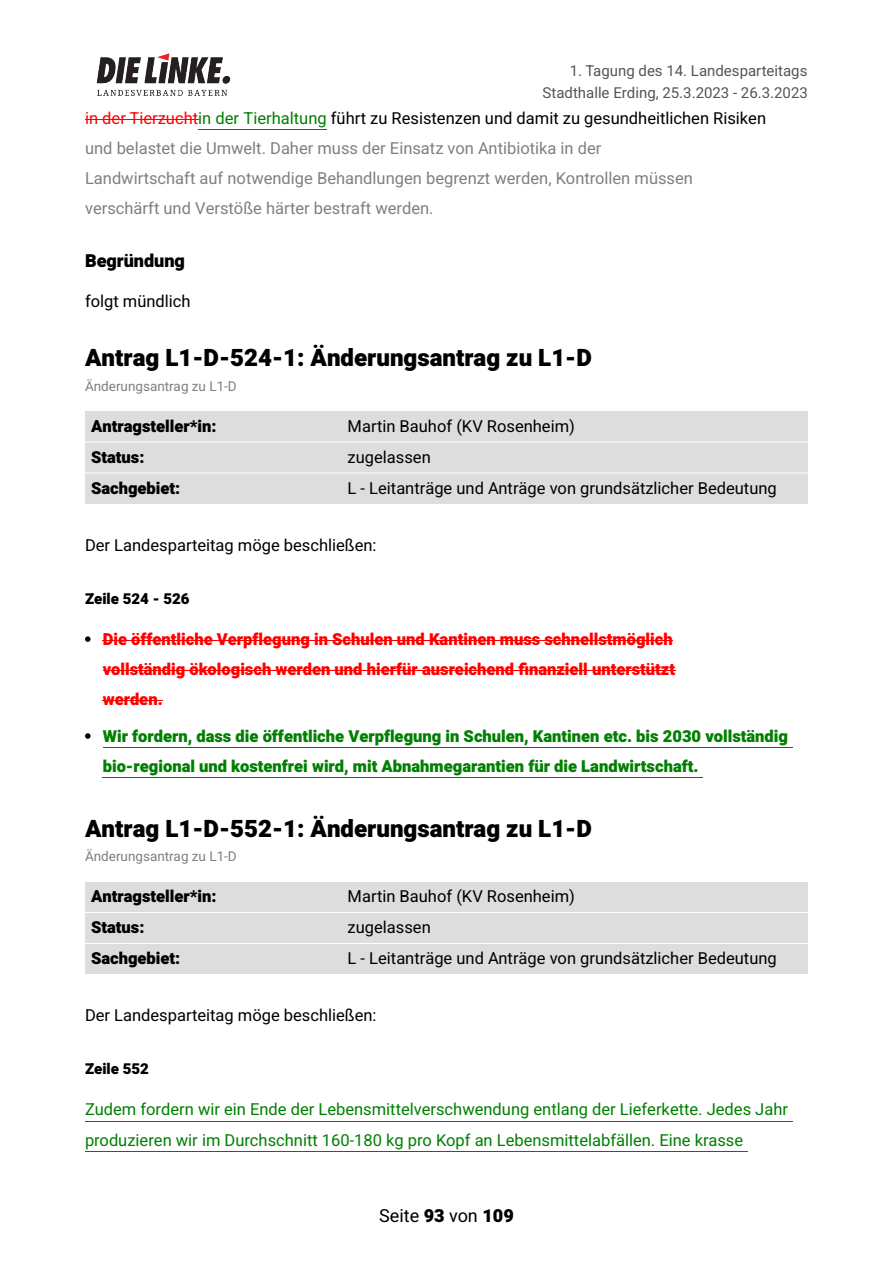
<style>
.page{position:relative;width:893px;height:1263px;background:#fff}
.page>*{position:absolute;margin:0;border:0;box-sizing:border-box;transform-origin:0 0}
.t1{font:900 24px "Heebo";color:#000}
.t2{font:18px "Heebo";color:#000}
.t3{font:900 18px "Heebo";color:#000}
.t4{font:16.5px/30.3px "Heebo";color:#808080}
.t5{font:16.5px "Heebo";color:#000}
.t6{font:16.5px/30.3px "Heebo";color:#008000}
.t7{font:900 16.5px/30.3px "Heebo";color:#008000}
.t8{font:900 16.5px/30.3px "Heebo";color:#f00}
.t9{font:900 16.5px "Heebo";color:#000}
.t10{font:15px/22px "Heebo";color:#555;text-align:right}
.t11{font:900 15px "Heebo";color:#000}
.t12{font:13.5px "Heebo";color:#808080}
.s1{color:#f00}
.s2{color:#008000}
.s3{color:#000}
.s4{font-weight:900}
</style>
<div class="page">
<div style="left:342px;top:943px;width:466px;height:31px;background:#ddd"></div>
<div style="left:85px;top:943px;width:257px;height:31px;background:#ddd"></div>
<div style="left:342px;top:912px;width:466px;height:31px;background:#ddd"></div>
<div style="left:85px;top:912px;width:257px;height:31px;background:#ddd"></div>
<div style="left:342px;top:882px;width:466px;height:30px;background:#ddd"></div>
<div style="left:85px;top:882px;width:257px;height:30px;background:#ddd"></div>
<div style="left:342px;top:473px;width:466px;height:30px;background:#ddd"></div>
<div style="left:85px;top:473px;width:257px;height:30px;background:#ddd"></div>
<div style="left:342px;top:442px;width:466px;height:31px;background:#ddd"></div>
<div style="left:85px;top:442px;width:257px;height:31px;background:#ddd"></div>
<div style="left:342px;top:411px;width:466px;height:31px;background:#ddd"></div>
<div style="left:85px;top:411px;width:257px;height:31px;background:#ddd"></div>
<hr style="left:85px;top:119px;width:114px;height:1px;background:#f00">
<hr style="left:199px;top:129px;width:128px;height:1px;background:#008000">
<hr style="left:85px;top:442px;width:257px;height:1px;background:#fff">
<hr style="left:342px;top:442px;width:466px;height:1px;background:#fff">
<hr style="left:85px;top:472px;width:257px;height:1px;background:#fff">
<hr style="left:342px;top:472px;width:466px;height:1px;background:#fff">
<hr style="left:103px;top:640px;width:570px;height:1px;background:#f00">
<svg style="left:85px;top:636px;width:6px;height:6px"></svg>
<hr style="left:103px;top:670px;width:572px;height:1px;background:#f00">
<hr style="left:103px;top:700px;width:60px;height:1px;background:#f00">
<hr style="left:103px;top:747px;width:690px;height:1px;background:#008000">
<svg style="left:85px;top:733px;width:6px;height:6px"></svg>
<hr style="left:103px;top:777px;width:600px;height:1px;background:#008000">
<hr style="left:85px;top:912px;width:257px;height:1px;background:#fff">
<hr style="left:342px;top:912px;width:466px;height:1px;background:#fff">
<hr style="left:85px;top:943px;width:257px;height:1px;background:#fff">
<hr style="left:342px;top:943px;width:466px;height:1px;background:#fff">
<hr style="left:85px;top:1120px;width:707px;height:1px;background:#008000">
<hr style="left:85px;top:1151px;width:662px;height:1px;background:#008000">
<img style="left:96px;top:53px;width:135px;height:43px">
<p class="t10" style="left:543px;top:60px;width:267px">1. Tagung des 14. Landesparteitags<br>Stadthalle Erding, 25.3.2023 - 26.3.2023</p>
<p class="t4" style="left:85px;top:103px;width:683px"><span class="s1">in der Tierzucht</span><span class="s2">in der Tierhaltung</span> <span class="s3">führt zu Resistenzen und damit zu gesundheitlichen Risiken </span>und belastet die Umwelt. Daher muss der Einsatz von Antibiotika in der<br>Landwirtschaft auf notwendige Behandlungen begrenzt werden, Kontrollen müssen verschärft und Verstöße härter bestraft werden.</p>
<p class="t3" style="left:85px;top:248px;width:101px">Begründung</p>
<p class="t5" style="left:85px;top:290px;width:107px">folgt mündlich</p>
<h1 class="t1" style="left:85px;top:341px;width:508px">Antrag L1-D-524-1: Änderungsantrag zu L1-D</h1>
<p class="t12" style="left:85px;top:376px;width:153px">Änderungsantrag zu L1-D</p>
<p class="t9" style="left:91px;top:414px;width:127px">Antragsteller*in:</p>
<p class="t5" style="left:348px;top:414px;width:229px">Martin Bauhof (KV Rosenheim)</p>
<p class="t9" style="left:91px;top:445px;width:55px">Status:</p>
<p class="t5" style="left:348px;top:445px;width:85px">zugelassen</p>
<p class="t9" style="left:91px;top:476px;width:91px">Sachgebiet:</p>
<p class="t5" style="left:348px;top:476px;width:431px">L - Leitanträge und Anträge von grundsätzlicher Bedeutung</p>
<p class="t5" style="left:85px;top:533px;width:293px">Der Landesparteitag möge beschließen:</p>
<p class="t11" style="left:85px;top:588px;width:106px">Zeile 524 - 526</p>
<p class="t8" style="left:103px;top:624px;width:574px">Die öffentliche Verpflegung in Schulen und Kantinen muss schnellstmöglich vollständig ökologisch werden und hierfür ausreichend finanziell unterstützt werden.</p>
<p class="t7" style="left:103px;top:721px;width:687px">Wir fordern, dass die öffentliche Verpflegung in Schulen, Kantinen etc. bis 2030 vollständig bio-regional und kostenfrei wird, mit Abnahmegarantien für die Landwirtschaft.</p>
<h1 class="t1" style="left:85px;top:812px;width:508px">Antrag L1-D-552-1: Änderungsantrag zu L1-D</h1>
<p class="t12" style="left:85px;top:847px;width:153px">Änderungsantrag zu L1-D</p>
<p class="t9" style="left:91px;top:885px;width:127px">Antragsteller*in:</p>
<p class="t5" style="left:348px;top:885px;width:229px">Martin Bauhof (KV Rosenheim)</p>
<p class="t9" style="left:91px;top:916px;width:55px">Status:</p>
<p class="t5" style="left:348px;top:916px;width:85px">zugelassen</p>
<p class="t9" style="left:91px;top:947px;width:91px">Sachgebiet:</p>
<p class="t5" style="left:348px;top:947px;width:431px">L - Leitanträge und Anträge von grundsätzlicher Bedeutung</p>
<p class="t5" style="left:85px;top:1004px;width:293px">Der Landesparteitag möge beschließen:</p>
<p class="t11" style="left:85px;top:1058px;width:65px">Zeile 552</p>
<p class="t6" style="left:85px;top:1095px;width:704px">Zudem fordern wir ein Ende der Lebensmittelverschwendung entlang der Lieferkette. Jedes Jahr produzieren wir im Durchschnitt 160-180 kg pro Kopf an Lebensmittelabfällen. Eine krasse</p>
<p class="t2" style="left:379px;top:1203px;width:136px">Seite <span class="s4">93</span> von <span class="s4">109</span></p>
</div>
